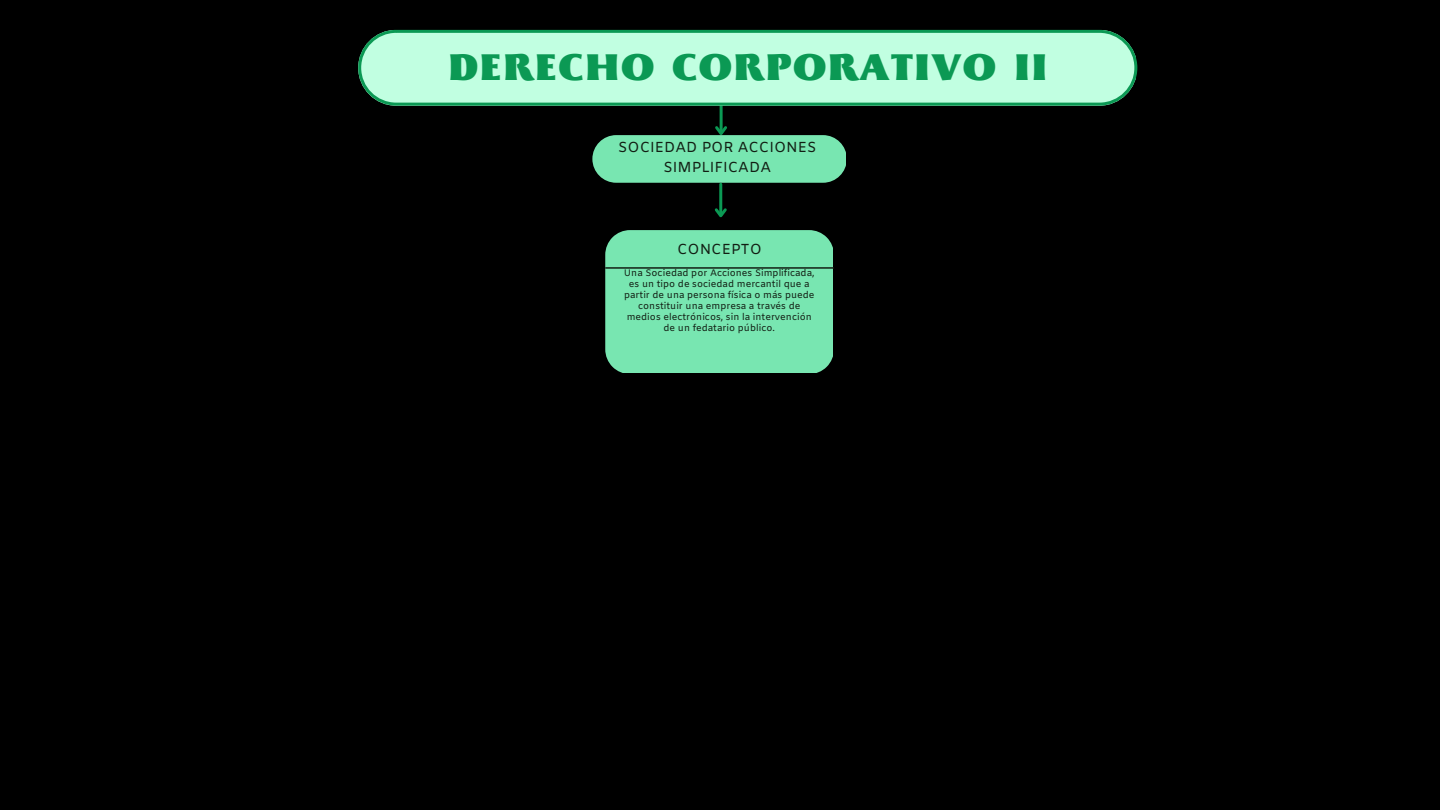
<style>
.page{position:relative;width:1440px;height:810px;background:#000}
.page>*{position:absolute;margin:0;border:0;box-sizing:border-box;transform-origin:0 0}
.t1{font:900 37.2px "Beatrix Antiqua";letter-spacing:.035em;color:#0b9954}
.t2{font:14.5px/20.2px "Amiko";color:#121e13;text-align:center}
.t3{font:9.5px/11px "Amiko";color:#121e13;text-align:center}
</style>
<div class="page">
<hr style="left:720px;top:104px;width:3px;height:29px;background:#0b9954">
<svg style="left:358px;top:30px;width:779px;height:76px;background:#aef1d0"></svg>
<svg style="left:592px;top:123px;width:254px;height:60px"></svg>
<hr style="left:719px;top:184px;width:3px;height:31px;background:#0b9954">
<svg style="left:714px;top:206px;width:13px;height:12px"></svg>
<div style="left:605px;top:230px;width:228px;height:143px;background:#78e6b1"></div>
<hr style="left:605px;top:267px;width:229px;height:2px;background:#121e13">
<h1 class="t1" style="left:448px;top:44px;width:601px">DERECHO CORPORATIVO II</h1>
<h2 class="t2" style="left:618px;top:138px;width:200px">SOCIEDAD POR ACCIONES<br>SIMPLIFICADA</h2>
<h2 class="t2" style="left:677px;top:241px;width:87px">CONCEPTO</h2>
<p class="t3" style="left:624px;top:268px;width:192px">Una Sociedad por Acciones Simplificada, es un tipo de sociedad mercantil que a partir de una persona física o más puede constituir una empresa a través de medios electrónicos, sin la intervención de un fedatario público.</p>
</div>
